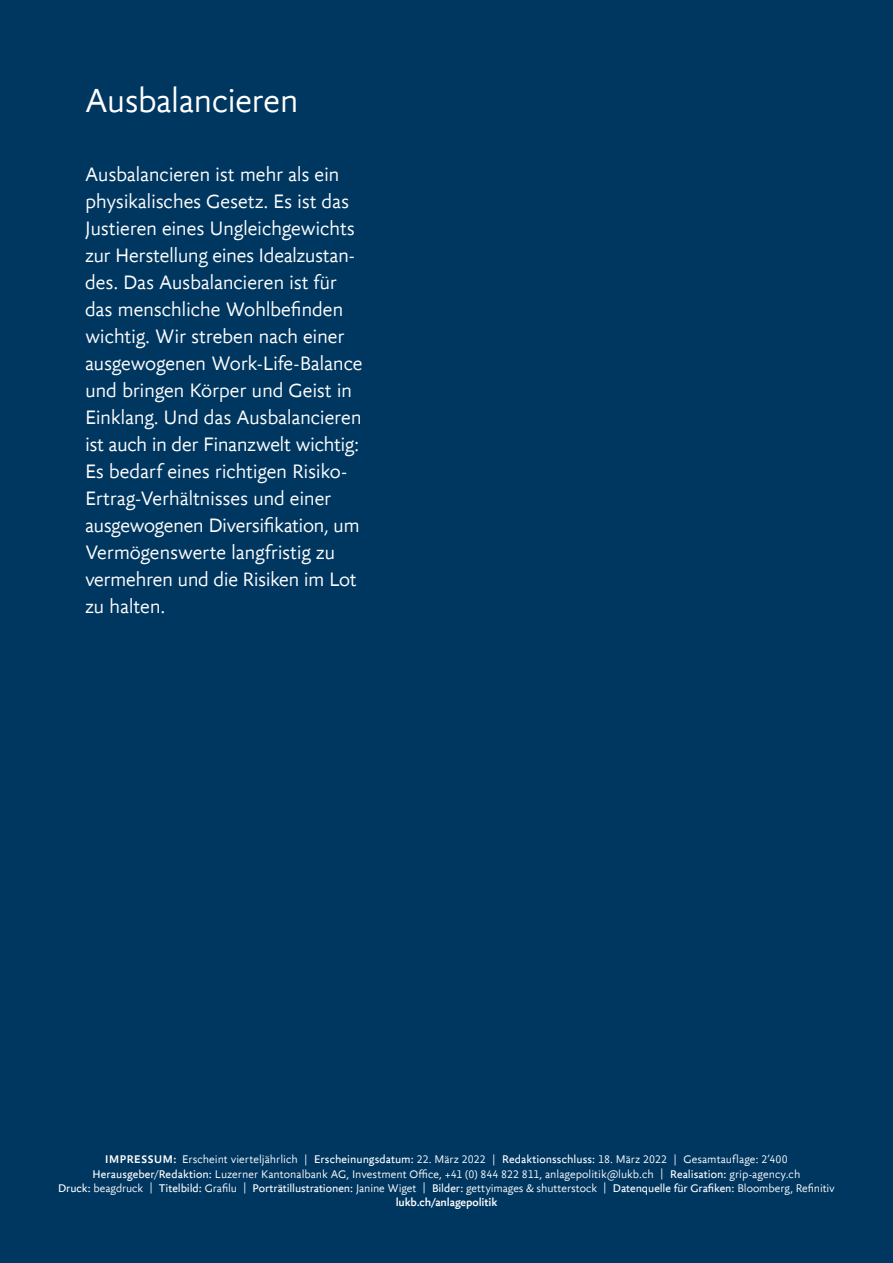
<style>
.page{position:relative;width:893px;height:1263px;background:#003761}
.page>*{position:absolute;margin:0;border:0;box-sizing:border-box;transform-origin:0 0}
.t1{font:300 36px "Yoga Sansfor LUKB";letter-spacing:-.02em;color:#fff}
.t2{font:300 21px/27px "Yoga Sansfor LUKB";letter-spacing:-.02em;color:#fff}
.Untertitel_neu_blau{font:300 12px "Yoga Sansfor LUKB";color:#fff}
.Untertitel_neu_blau-2{font:12px "Yoga Sansfor LUKB";letter-spacing:-.005em;color:#fff}
.Untertitel_neu_blau-3{font:500 12px "Yoga Sansfor LUKB";letter-spacing:-.01em;color:#fff}
.s1{font-weight:500}
.s2{font-weight:400}
.s3{font-weight:300}
</style>
<div class="page">
<p class="t1" style="left:85px;top:79px;width:215px">Ausbalancieren</p>
<p class="t2" style="left:85px;top:161px;width:279px">Ausbalancieren ist mehr als ein physikalisches Gesetz. Es ist das<br>Justieren eines Ungleichgewichts zur Herstellung eines Idealzustan&shy;des. Das Ausbalancieren ist für das menschliche Wohlbefinden wichtig. Wir streben nach einer ausgewogenen Work-Life-Balance und bringen Körper und Geist in<br>Einklang. Und das Ausbalancieren ist auch in der Finanzwelt wichtig:<br>Es bedarf eines richtigen Risiko-<br>Ertrag-Verhältnisses und einer ausgewogenen Diversifikation, um<br>Vermögenswerte langfristig zu vermehren und die Risiken im Lot zu halten.</p>
<p class="Untertitel_neu_blau" style="left:105px;top:1152px;width:684px"><span class="s1">IMPRESSUM:</span> Erscheint vierteljährlich <span class="s2">| Erscheinungsdatum:</span> 22. März 2022 <span class="s2">| Redaktionsschluss:</span> 18. März 2022 <span class="s2">|</span> Gesamtauflage: 2’400</p>
<p class="Untertitel_neu_blau" style="left:93px;top:1167px;width:709px"><span class="s2">Herausgeber/Redaktion:</span> Luzerner Kantonalbank AG, Investment Office, +41 (0) 844 822 811, anlagepolitik@lukb.ch <span class="s2">| Realisation:</span> grip-agency.ch</p>
<p class="Untertitel_neu_blau-2" style="left:58px;top:1181px;width:778px">Druck: <span class="s3">beagdruck</span> | Titelbild: <span class="s3">Grafilu</span> | Porträtillustrationen: <span class="s3">Janine Wiget</span> | Bilder: <span class="s3">gettyimages &amp; shutterstock</span> | Datenquelle für Grafiken: <span class="s3">Bloomberg, Refinitiv</span></p>
<p class="Untertitel_neu_blau-3" style="left:396px;top:1195px;width:103px">lukb.ch/anlagepolitik</p>
</div>
